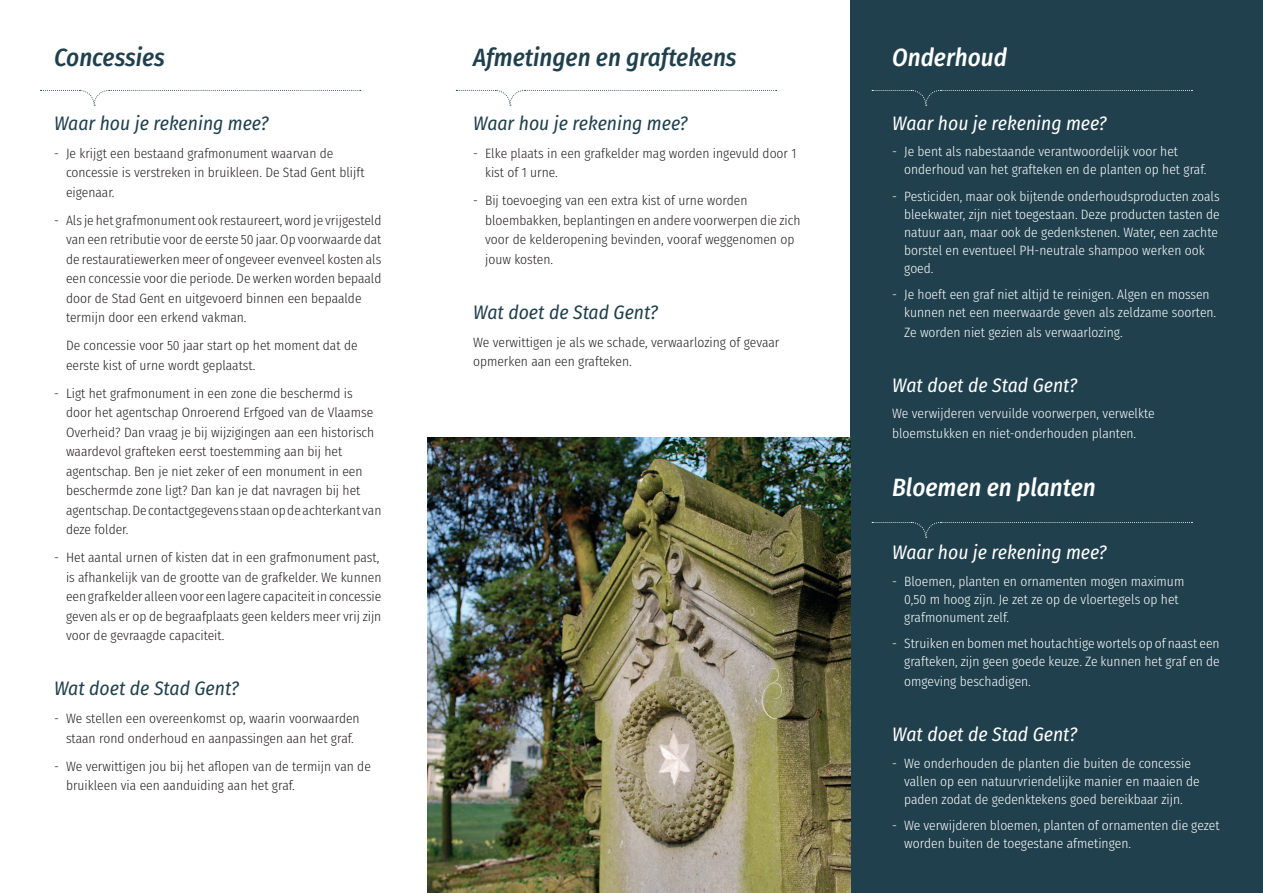
<style>
.page{position:relative;width:1263px;height:893px;background:#fff}
.page>*{position:absolute;margin:0;border:0;box-sizing:border-box;transform-origin:0 0}
.t1{font:italic 500 24.9px "Fira Sans Condensed";color:#20404d}
.t2{font:italic 500 24.9px "Fira Sans Condensed";color:#fff}
.t3{font:italic 19.5px "Fira Sans Condensed";color:#20404d}
.t4{font:italic 19.5px "Fira Sans Condensed";color:#fff}
.t5{font:300 13.5px/19.5px "Fira Sans Condensed";color:#231f20}
.t6{font:300 13.5px/18px "Fira Sans Condensed";color:#fff}
</style>
<div class="page">
<div style="left:850px;top:0;width:413px;height:893px;background:#20404d"></div>
<svg style="left:40px;top:89px;width:321px;height:17px"></svg>
<svg style="left:872px;top:90px;width:320px;height:16px"></svg>
<svg style="left:456px;top:90px;width:321px;height:16px"></svg>
<svg style="left:872px;top:522px;width:320px;height:16px"></svg>
<img style="left:427px;top:438px;width:424px;height:455px">
<h1 class="t1" style="left:54px;top:37px;width:112px">Concessies</h1>
<h2 class="t3" style="left:54px;top:108px;width:216px">Waar hou je rekening mee?</h2>
<p class="t5" style="left:66px;top:143px;width:300px;text-indent:-12px">- Je krijgt een bestaand grafmonument waarvan de concessie is verstreken in bruikleen. De Stad Gent blijft eigenaar.</p>
<p class="t5" style="left:66px;top:210px;width:317px;text-indent:-12px">- Als je het grafmonument ook restaureert, word je vrijgesteld van een retributie voor de eerste 50 jaar. Op voorwaarde dat de restauratiewerken meer of ongeveer evenveel kosten als een concessie voor die periode. De werken worden bepaald door de Stad Gent en uitgevoerd binnen een bepaalde termijn door een erkend vakman.</p>
<p class="t5" style="left:66px;top:336px;width:293px">De concessie voor 50 jaar start op het moment dat de eerste kist of urne wordt geplaatst.</p>
<p class="t5" style="left:66px;top:383px;width:317px;text-indent:-12px">- Ligt het grafmonument in een zone die beschermd is door het agentschap Onroerend Erfgoed van de Vlaamse Overheid? Dan vraag je bij wijzigingen aan een historisch waardevol grafteken eerst toestemming aan bij het agentschap. Ben je niet zeker of een monument in een beschermde zone ligt? Dan kan je dat navragen bij het agentschap. De contactgegevens staan op de achterkant van deze folder.</p>
<p class="t5" style="left:66px;top:547px;width:317px;text-indent:-12px">- Het aantal urnen of kisten dat in een grafmonument past, is afhankelijk van de grootte van de grafkelder. We kunnen een grafkelder alleen voor een lagere capaciteit in concessie geven als er op de begraafplaats geen kelders meer vrij zijn voor de gevraagde capaciteit.</p>
<h2 class="t3" style="left:54px;top:674px;width:186px">Wat doet de Stad Gent?</h2>
<p class="t5" style="left:54px;top:709px;width:307px;text-align:center">- We stellen een overeenkomst op, waarin voorwaarden staan rond onderhoud en aanpassingen aan het graf.</p>
<p class="t5" style="left:66px;top:756px;width:306px;text-indent:-12px">- We verwittigen jou bij het aflopen van de termijn van de bruikleen via een aanduiding aan het graf.</p>
<h1 class="t1" style="left:473px;top:37px;width:265px">Afmetingen en graftekens</h1>
<h2 class="t3" style="left:473px;top:108px;width:216px">Waar hou je rekening mee?</h2>
<p class="t5" style="left:485px;top:143px;width:313px;text-indent:-12px">- Elke plaats in een grafkelder mag worden ingevuld door 1 kist of 1 urne.</p>
<p class="t5" style="left:485px;top:191px;width:317px;text-indent:-12px">- Bij toevoeging van een extra kist of urne worden bloembakken, beplantingen en andere voorwerpen die zich voor de kelderopening bevinden, vooraf weggenomen op jouw kosten.</p>
<h2 class="t3" style="left:473px;top:298px;width:186px">Wat doet de Stad Gent?</h2>
<p class="t5" style="left:473px;top:332px;width:308px">We verwittigen je als we schade, verwaarlozing of gevaar opmerken aan een grafteken.</p>
<h1 class="t2" style="left:892px;top:37px;width:116px">Onderhoud</h1>
<h2 class="t4" style="left:892px;top:108px;width:216px">Waar hou je rekening mee?</h2>
<p class="t6" style="left:904px;top:142px;width:304px;text-indent:-12px">- Je bent als nabestaande verantwoordelijk voor het onderhoud van het grafteken en de planten op het graf.</p>
<p class="t6" style="left:904px;top:187px;width:317px;text-indent:-12px">- Pesticiden, maar ook bijtende onderhoudsproducten zoals bleekwater, zijn niet toegestaan. Deze producten tasten de natuur aan, maar ook de gedenkstenen. Water, een zachte borstel en eventueel PH-neutrale shampoo werken ook goed.</p>
<p class="t6" style="left:904px;top:285px;width:314px;text-indent:-12px">- Je hoeft een graf niet altijd te reinigen. Algen en mossen kunnen net een meerwaarde geven als zeldzame soorten.</p>
<p class="t6" style="left:904px;top:323px;width:220px">Ze worden niet gezien als verwaarlozing.</p>
<h2 class="t4" style="left:892px;top:371px;width:186px">Wat doet de Stad Gent?</h2>
<p class="t6" style="left:892px;top:404px;width:264px;line-height:19.5px">We verwijderen vervuilde voorwerpen, verwelkte bloemstukken en niet-onderhouden planten.</p>
<h1 class="t2" style="left:892px;top:467px;width:205px">Bloemen en planten</h1>
<h2 class="t4" style="left:892px;top:538px;width:216px">Waar hou je rekening mee?</h2>
<p class="t6" style="left:904px;top:572px;width:282px;text-indent:-12px">- Bloemen, planten en ornamenten mogen maximum<br>0,50 m hoog zijn. Je zet ze op de vloertegels op het grafmonument zelf.</p>
<p class="t6" style="left:892px;top:635px;width:329px;text-align:right">- Struiken en bomen met houtachtige wortels op of naast een grafteken, zijn geen goede keuze. Ze kunnen het graf en de</p>
<p class="t6" style="left:904px;top:672px;width:128px">omgeving beschadigen.</p>
<h2 class="t4" style="left:892px;top:720px;width:186px">Wat doet de Stad Gent?</h2>
<p class="t6" style="left:904px;top:754px;width:297px;text-indent:-12px">- We onderhouden de planten die buiten de concessie vallen op een natuurvriendelijke manier en maaien de paden zodat de gedenktekens goed bereikbaar zijn.</p>
<p class="t6" style="left:904px;top:816px;width:317px;text-indent:-12px">- We verwijderen bloemen, planten of ornamenten die gezet worden buiten de toegestane afmetingen.</p>
</div>
